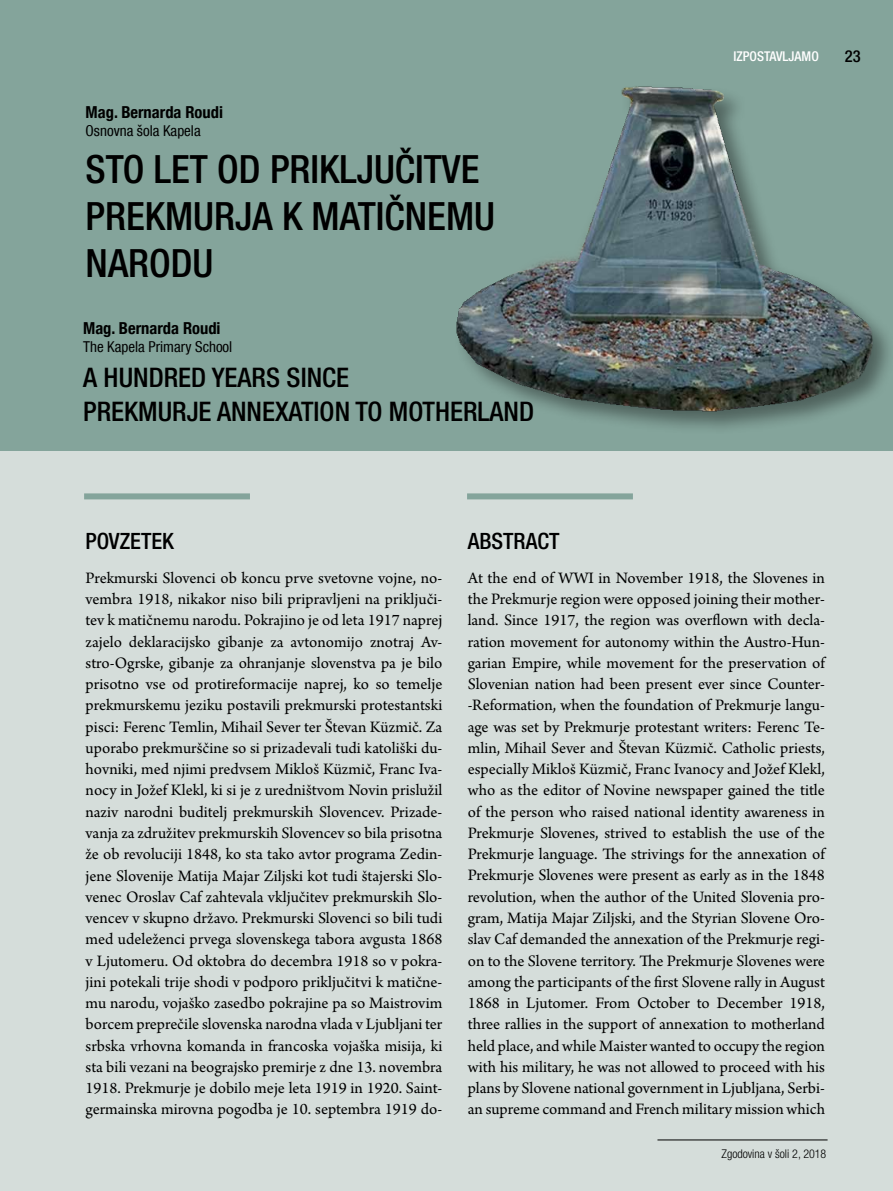
<style>
.page{position:relative;width:893px;height:1191px;background:#d5ddda}
.page>*{position:absolute;margin:0;border:0;box-sizing:border-box;transform-origin:0 0}
.t1{font:500 condensed 39px/46.8px "Helvetica Neue LT Com";color:#000}
.t2{font:500 condensed 27px/34.5px "Helvetica Neue LT Com";color:#000}
.t3{font:500 condensed 22.5px "Helvetica Neue LT Com";color:#000}
.t4{font:16.8px/21.3px "Arno Pro";color:#000;text-align:justify}
.t5{font:700 condensed 16.5px "Helvetica Neue LT Com";color:#000}
.t6{font:500 condensed 16.5px "Helvetica Neue LT Com";color:#000}
.t7{font:condensed 15px "Helvetica Neue LT Com";color:#000}
.t8{font:500 condensed 13.5px "Helvetica Neue LT Com";color:#fff}
.t9{font:300 condensed 12px "Helvetica Neue LT Com";color:#000}
</style>
<div class="page">
<hr style="left:657px;top:1139px;width:171px;height:1px;background:#000">
<div style="left:0;top:0;width:893px;height:451px;background:#84a49b"></div>
<div style="left:84px;top:493px;width:166px;height:6px;background:#84a49b"></div>
<div style="left:467px;top:493px;width:166px;height:6px;background:#84a49b"></div>
<img style="left:456px;top:86px;width:429px;height:342px">
<p class="t5" style="left:86px;top:102px;width:139px">Mag. Bernarda Roudi</p>
<p class="t7" style="left:86px;top:122px;width:117px">Osnovna šola Kapela</p>
<h1 class="t1" style="left:86px;top:145px;width:392px">STO LET OD PRIKLJU ČITVE<br>PREKMURJA</h1>
<h1 class="t1" style="left:282px;top:192px;width:146px">K MATIČNEMU</h1>
<h1 class="t1" style="left:86px;top:239px;width:125px">NARODU</h1>
<p class="t5" style="left:83px;top:318px;width:139px">Mag. Bernarda Roudi</p>
<p class="t7" style="left:83px;top:338px;width:151px">The Kapela Primary School</p>
<h2 class="t2" style="left:83px;top:360px;width:450px">A HUNDRED YEARS SINCE<br>PREKMURJE ANNEXATION TO MOTHERLAND</h2>
<p class="t8" style="left:733px;top:48px;width:7px">IZPO</p>
<p class="t8" style="left:757px;top:48px;width:62px">STAVLJAMO</p>
<p class="t6" style="left:845px;top:46px;width:17px">23</p>
<h3 class="t3" style="left:86px;top:527px;width:89px">POVZETEK</h3>
<p class="t4" style="left:86px;top:568px;width:358px">Prekmurski Slovenci ob koncu prve svetovne vojne, no&shy;vembra 1918, nikakor niso bili pripravljeni na priključi&shy;tev k matičnemu narodu. Pokrajino je od leta 1917 naprej zajelo deklaracijsko gibanje za avtonomijo znotraj Av&shy;stro-Ogrske, gibanje za ohranjanje slovenstva pa je bilo prisotno vse od protireformacije naprej, ko so temelje prekmurskemu jeziku postavili prekmurski protestantski pisci: Ferenc Temlin, Mihail Sever ter Števan Küzmič. Za uporabo prekmurščine so si prizadevali tudi katoliški du&shy;hovniki, med njimi predvsem Mikloš Küzmič, Franc Iva&shy;nocy in Jožef Klekl, ki si je z uredništvom Novin prislužil naziv narodni buditelj prekmurskih Slovencev. Prizade&shy;vanja za združitev prekmurskih Slovencev so bila prisotna že ob revoluciji 1848, ko sta tako avtor programa Zedin&shy;jene Slovenije Matija Majar Ziljski kot tudi štajerski Slo&shy;venec Oroslav Caf zahtevala vključitev prekmurskih Slo&shy;vencev v skupno državo. Prekmurski Slovenci so bili tudi med udeleženci prvega slovenskega tabora avgusta 1868 v Ljutomeru. Od oktobra do decembra 1918 so v pokra&shy;jini potekali trije shodi v podporo priključitvi k matične&shy;mu narodu, vojaško zasedbo pokrajine pa so Maistrovim borcem preprečile slovenska narodna vlada v Ljubljani ter srbska vrhovna komanda in francoska vojaška misija, ki sta bili vezani na beograjsko premirje z dne 13. novembra 1918. Prekmurje je dobilo meje leta 1919 in 1920. Saint&shy;germainska mirovna pogodba je 10. septembra 1919 do-</p>
<h3 class="t3" style="left:468px;top:527px;width:89px">ABSTRACT</h3>
<p class="t4" style="left:468px;top:568px;width:359px">At the end of WWI in November 1918, the Slovenes in the Prekmurje region were opposed joining their mother&shy;land. Since 1917, the region was overflown with decla&shy;ration movement for autonomy within the Austro-Hun&shy;garian Empire, while movement for the preservation of Slovenian nation had been present ever since Counter--Reformation, when the foundation of Prekmurje langu&shy;age was set by Prekmurje protestant writers: Ferenc Te&shy;mlin, Mihail Sever and Števan Küzmič. Catholic priests, especially Mikloš Küzmič, Franc Ivanocy and Jožef Klekl, who as the editor of Novine newspaper gained the title of the person who raised national identity awareness in Prekmurje Slovenes, strived to establish the use of the Prekmurje language. The strivings for the annexation of Prekmurje Slovenes were present as early as in the 1848 revolution, when the author of the United Slovenia pro&shy;gram, Matija Majar Ziljski, and the Styrian Slovene Oro&shy;slav Caf demanded the annexation of the Prekmurje regi&shy;on to the Slovene territory. The Prekmurje Slovenes were among the participants of the first Slovene rally in August 1868 in Ljutomer. From October to December 1918, three rallies in the support of annexation to motherland held place, and while Maister wanted to occupy the region with his military, he was not allowed to proceed with his plans by Slovene national government in Ljubljana, Serbi&shy;an supreme command and French military mission which</p>
<p class="t9" style="left:721px;top:1146px;width:106px">Zgodovina v šoli 2, 2018</p>
</div>
